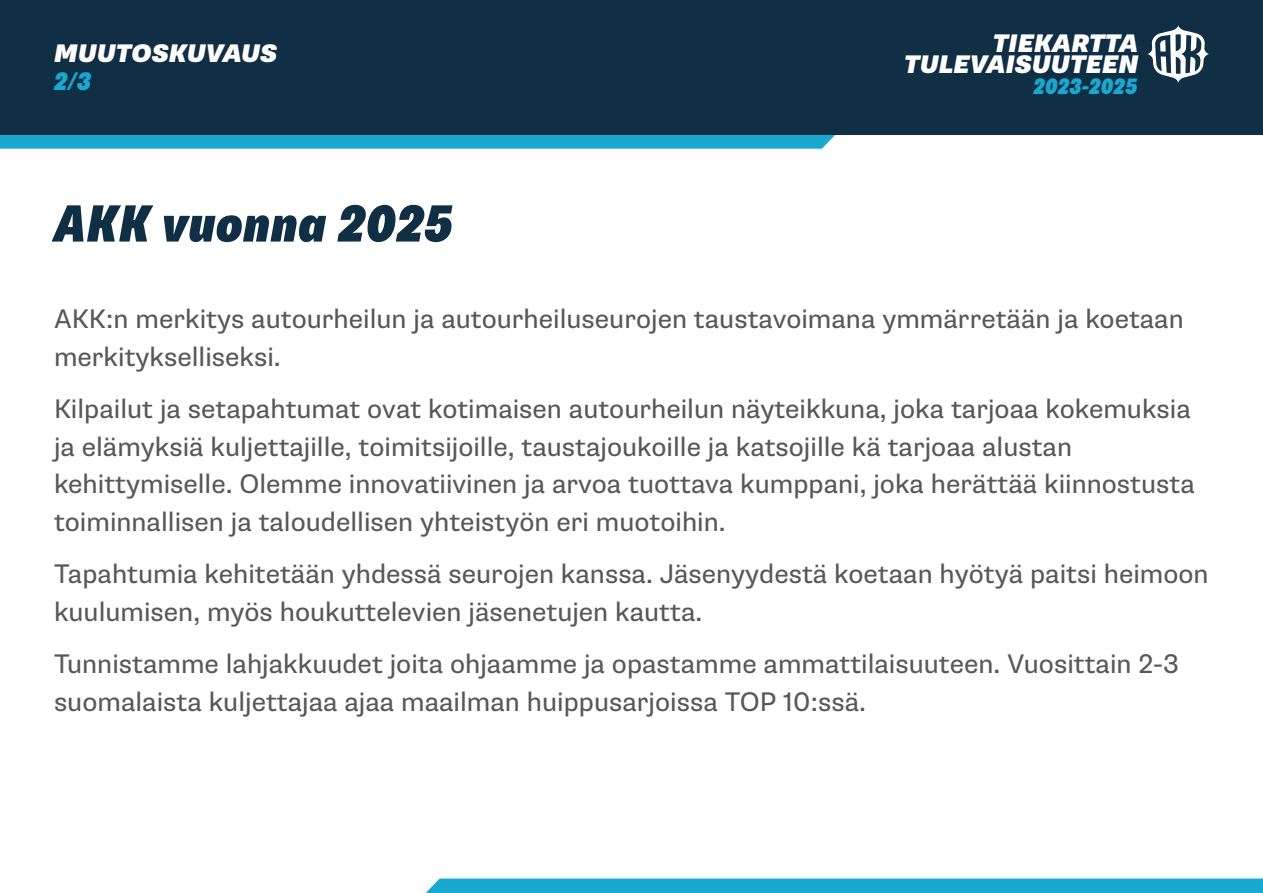
<style>
.page{position:relative;width:1263px;height:893px;background:#fff}
.page>*{position:absolute;margin:0;border:0;box-sizing:border-box;transform-origin:0 0}
.t1{font:italic 900 condensed 52.5px "Supria Sans";color:#102f44}
.t2{font:27px/37.5px "Supria Sans";color:#58585a}
.t3{font:italic 900 25.5px/21px "Supria Sans";color:#fff;text-align:right}
.t4{font:italic 900 condensed 25.5px "Supria Sans";color:#18a8d0}
.t5{font:italic 900 condensed 22.5px "Supria Sans";color:#18a8d0}
</style>
<div class="page">
<svg style="left:0;top:135px;width:835px;height:14px;background:#1faad1"></svg>
<div style="left:0;top:0;width:1263px;height:135px;background:#102f44"></div>
<svg style="left:1148px;top:26px;width:61px;height:57px"></svg>
<svg style="left:426px;top:878px;width:837px;height:15px;background:#22abd2"></svg>
<p class="t3" style="left:54px;top:43px;width:225px">MUUTOSKUVAUS</p>
<p class="t4" style="left:54px;top:66px;width:39px">2/3</p>
<h1 class="t1" style="left:54px;top:191px;width:400px">AKK vuonna 2025</h1>
<p class="t3" style="left:904px;top:34px;width:236px">TIEKARTTA<br>TULEVAISUUTEEN</p>
<p class="t5" style="left:1033px;top:72px;width:105px">2023-2025</p>
<p class="t2" style="left:54px;top:301px;width:1131px">AKK:n merkitys autourheilun ja autourheiluseurojen taustavoimana ymmärretään ja koetaan merkitykselliseksi.</p>
<p class="t2" style="left:54px;top:391px;width:1142px">Kilpailut ja setapahtumat ovat kotimaisen autourheilun näyteikkuna, joka tarjoaa kokemuksia ja elämyksiä kuljettajille, toimitsijoille, taustajoukoille ja katsojille kä tarjoaa alustan kehittymiselle. Olemme innovatiivinen ja arvoa tuottava kumppani, joka herättää kiinnostusta toiminnallisen ja taloudellisen yhteistyön eri muotoihin.</p>
<p class="t2" style="left:54px;top:556px;width:1156px">Tapahtumia kehitetään yhdessä seurojen kanssa. Jäsenyydestä koetaan hyötyä paitsi heimoon kuulumisen, myös houkuttelevien jäsenetujen kautta.</p>
<p class="t2" style="left:54px;top:646px;width:1126px">Tunnistamme lahjakkuudet joita ohjaamme ja opastamme ammattilaisuuteen. Vuosittain 2-3 suomalaista kuljettajaa ajaa maailman huippusarjoissa TOP 10:ssä.</p>
</div>
